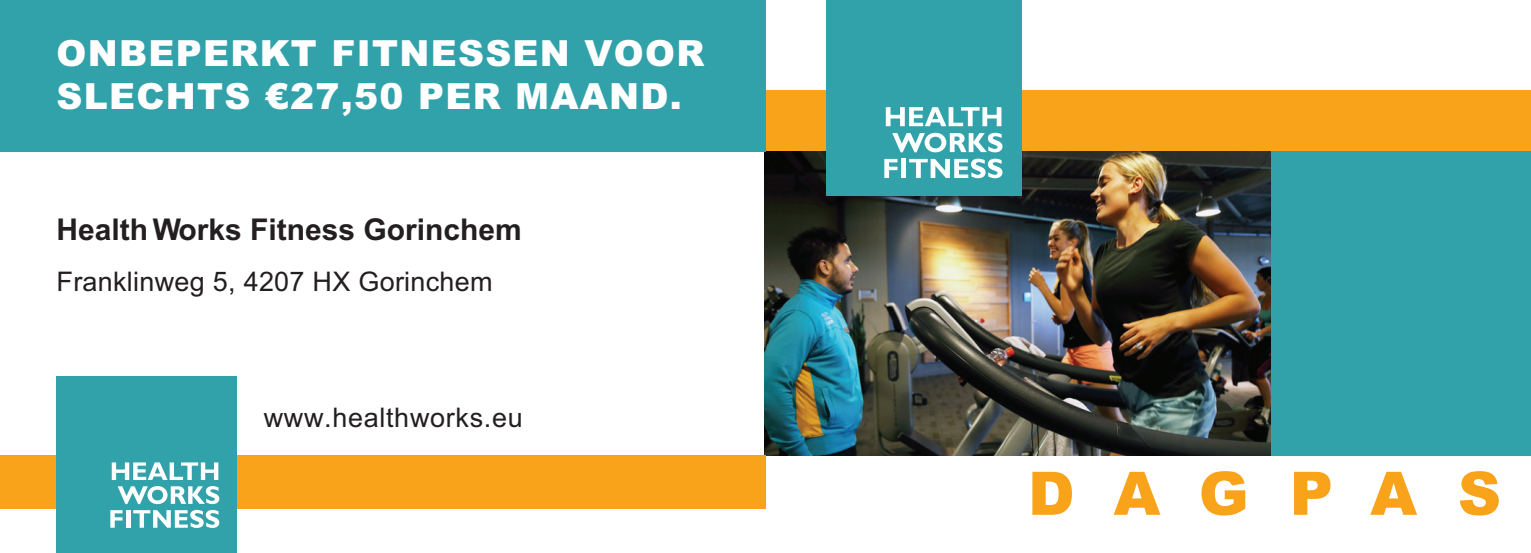
<style>
.page{position:relative;width:1531px;height:553px;background:#fff}
.page>*{position:absolute;margin:0;border:0;box-sizing:border-box;transform-origin:0 0}
.t1{font:900 60px "Arial";letter-spacing:.65em;color:#f9a31b}
.t2{font:900 36px/43.2px "Arial";letter-spacing:.035em;color:#fff}
.t3{font:700 30px "Arial";color:#231f20}
.t4{font:27px "Arial";letter-spacing:.01em;color:#231f20}
</style>
<div class="page">
<img style="left:765px;top:151px;width:506px;height:304px">
<div style="left:765px;top:90px;width:766px;height:61px;background:#f9a31b"></div>
<div style="left:0;top:0;width:765px;height:151px;background:#31a2a9"></div>
<div style="left:1271px;top:151px;width:260px;height:304px;background:#31a2a9"></div>
<div style="left:0;top:455px;width:765px;height:53px;background:#f9a31b"></div>
<div style="left:826px;top:0;width:195px;height:196px;background:#31a2a9"></div>
<svg style="left:886px;top:107px;width:115px;height:19px"></svg>
<svg style="left:892px;top:133px;width:110px;height:19px"></svg>
<svg style="left:884px;top:159px;width:13px;height:19px"></svg>
<div style="left:901px;top:159px;width:5px;height:19px;background:#fff"></div>
<svg style="left:909px;top:159px;width:93px;height:19px"></svg>
<div style="left:57px;top:376px;width:180px;height:177px;background:#31a2a9"></div>
<svg style="left:112px;top:462px;width:106px;height:18px"></svg>
<svg style="left:118px;top:486px;width:101px;height:18px"></svg>
<svg style="left:110px;top:510px;width:12px;height:17px"></svg>
<hr style="left:126px;top:510px;width:4px;height:17px;background:#fff">
<svg style="left:133px;top:510px;width:86px;height:18px"></svg>
<h2 class="t2" style="left:57px;top:32px;width:649px">ONBEPERKT FITNESSEN VOOR<br>SLECHTS €27,50 PER MAAND.</h2>
<p class="t3" style="left:57px;top:212px;width:467px">Health Works Fitness Gorinchem</p>
<p class="t4" style="left:57px;top:265px;width:438px">Franklinweg 5, 4207 HX Gorinchem</p>
<p class="t4" style="left:264px;top:402px;width:261px">www.healthworks.eu</p>
<h1 class="t1" style="left:1028px;top:459px;width:475px">DAGPAS</h1>
</div>
